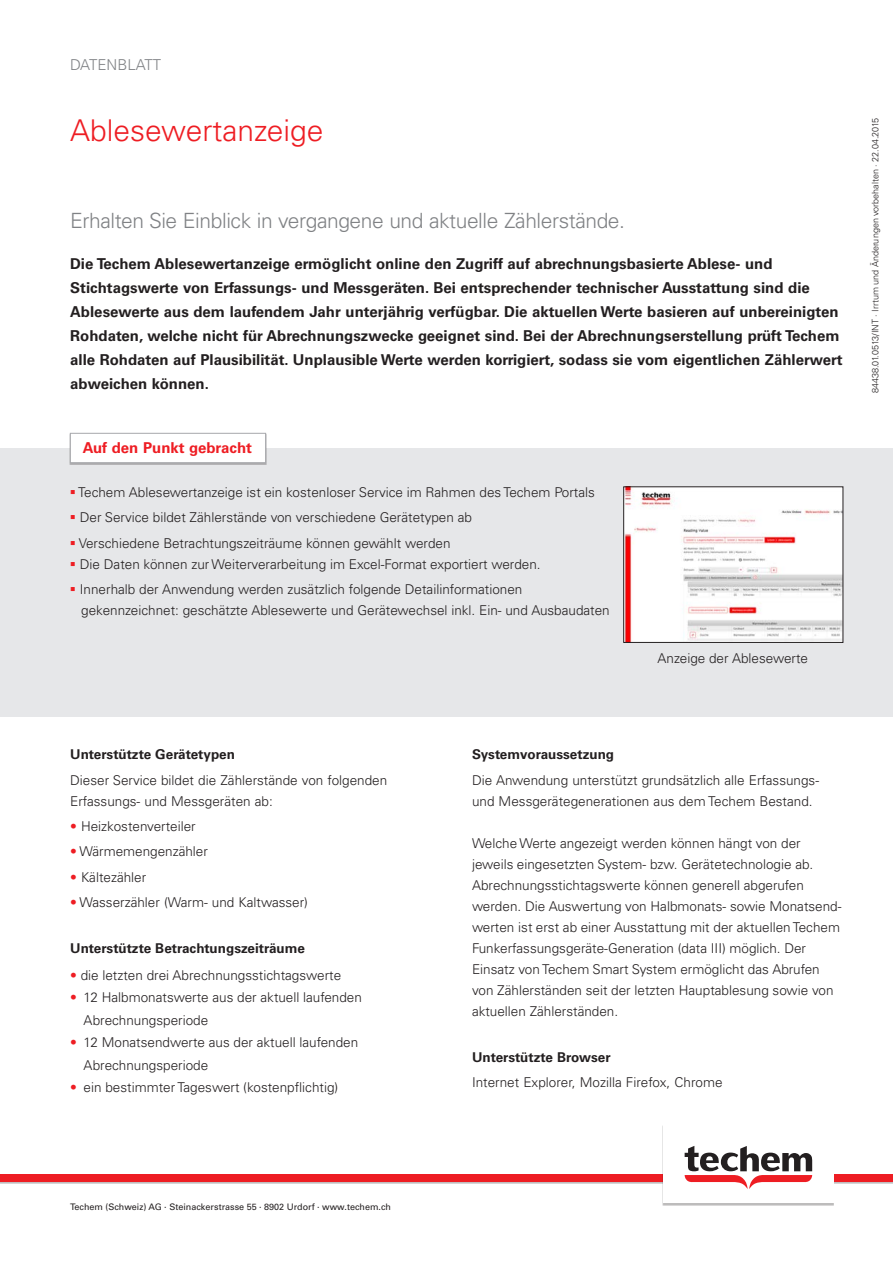
<style>
.page{position:relative;width:893px;height:1263px;background:#fff}
.page>*{position:absolute;margin:0;border:0;box-sizing:border-box;transform-origin:0 0}
.t1{font:300 30px "Univers LT Pro 45";color:#ee1d23}
.t2{font:300 21px "Univers LT Pro 45";letter-spacing:-.02em;color:#808285}
.t3{font:700 15px/24px "Univers LT Pro 65";color:#231f20}
.t4{font:700 15px "Univers LT Pro 65";color:#ee1d23}
.t5{font:300 15px "Univers LT Pro 45";color:#808285}
.t6{font:300 13.5px/21px "Univers LT Pro 45";color:#231f20}
.t7{font:700 13.5px "Univers LT Pro 65";color:#231f20}
.t8{font:9px "Univers LT Pro 55 Roman";color:#231f20}
.t9{font:300 9px "Univers LT Pro 45";color:#231f20}
.s1{color:#ee1d23}
</style>
<div class="page">
<div style="left:0;top:1175px;width:893px;height:9px;background:#bfbdbe"></div>
<div style="left:0;top:1175px;width:893px;height:7px;background:#ee1d23"></div>
<div style="left:662px;top:1125px;width:172px;height:80px;background:#bdbcbc"></div>
<div style="left:663px;top:1124px;width:170px;height:79px;background:#fff"></div>
<svg style="left:685px;top:1146px;width:127px;height:43px"></svg>
<div style="left:0;top:448px;width:893px;height:268px;background:#e6e7e9"></div>
<div style="left:69px;top:433px;width:197px;height:32px;background:#ababad"></div>
<div style="left:70px;top:433px;width:196px;height:30px;background:#fff;border:1px solid #a8a9ad"></div>
<img style="left:625px;top:489px;width:216px;height:152px">
<div style="left:623px;top:487px;width:220px;height:156px;border:1px solid #231f20"></div>
<p class="t5" style="left:70px;top:56px;width:93px">DATENBLATT</p>
<p class="t1" style="left:70px;top:112px;width:255px">Ablesewertanzeige</p>
<p class="t2" style="left:70px;top:208px;width:556px">Erhalten Sie Einblick in vergangene und aktuelle Zählerstände.</p>
<p class="t3" style="left:70px;top:252px;width:774px">Die Techem Ablesewertanzeige ermöglicht online den Zugriff auf abrechnungsbasierte Ablese- und Stichtagswerte von Erfassungs- und Messgeräten. Bei entsprechender technischer Ausstattung sind die Ablesewerte aus dem laufendem Jahr unterjährig verfügbar. Die aktuellen Werte basieren auf unbereinigten Rohdaten, welche nicht für Abrechnungszwecke geeignet sind. Bei der Abrechnungserstellung prüft Techem alle Rohdaten auf Plausibilität. Unplausible Werte werden korrigiert, sodass sie vom eigentlichen Zählerwert abweichen können.</p>
<p class="t4" style="left:83px;top:439px;width:171px">Auf den Punkt gebracht</p>
<p class="t6" style="left:70px;top:482px;width:526px"><span class="s1">▪</span> Techem Ablesewertanzeige ist ein kostenloser Service im Rahmen des Techem Portals</p>
<p class="t6" style="left:70px;top:507px;width:403px"><span class="s1">▪</span> Der Service bildet Zählerstände von verschiedene Gerätetypen ab</p>
<p class="t6" style="left:70px;top:532px;width:382px"><span class="s1">▪</span> Verschiedene Betrachtungszeiträume können gewählt werden</p>
<p class="t6" style="left:70px;top:553px;width:472px"><span class="s1">▪</span> Die Daten können zur Weiterverarbeitung im Excel-Format exportiert werden.</p>
<p class="t6" style="left:81px;top:578px;width:530px;text-indent:-11px"><span class="s1">▪</span> Innerhalb der Anwendung werden zusätzlich folgende Detailinformationen gekennzeichnet: geschätzte Ablesewerte und Gerätewechsel inkl. Ein- und Ausbaudaten</p>
<p class="t6" style="left:658px;top:648px;width:152px">Anzeige der Ablesewerte</p>
<p class="t9" style="left:870px;top:393px;width:277px;rotate:-90deg">84438.01.0513/INT · Irrtum und Änderungen vorbehalten · 22.04.2015</p>
<p class="t7" style="left:70px;top:747px;width:166px">Unterstützte Gerätetypen</p>
<p class="t6" style="left:70px;top:769px;width:319px">Dieser Service bildet die Zählerstände von folgenden<br>Erfassungs- und Messgeräten ab:</p>
<p class="t6" style="left:70px;top:816px;width:127px"><span class="s1">•</span> Heizkostenverteiler</p>
<p class="t6" style="left:70px;top:841px;width:139px"><span class="s1">•</span> Wärmemengenzähler</p>
<p class="t6" style="left:70px;top:866px;width:78px"><span class="s1">•</span> Kältezähler</p>
<p class="t6" style="left:70px;top:891px;width:239px"><span class="s1">•</span> Wasserzähler (Warm- und Kaltwasser)</p>
<p class="t7" style="left:70px;top:940px;width:236px">Unterstützte Betrachtungszeiträume</p>
<p class="t6" style="left:70px;top:964px;width:272px"><span class="s1">•</span> die letzten drei Abrechnungsstichtagswerte</p>
<p class="t6" style="left:70px;top:987px;width:293px"><span class="s1">•</span> 12 Halbmonatswerte aus der aktuell laufenden</p>
<p class="t6" style="left:84px;top:1009px;width:126px">Abrechnungsperiode</p>
<p class="t6" style="left:84px;top:1031px;width:276px;line-height:22.5px;text-indent:-14px"><span class="s1">•</span> 12 Monatsendwerte aus der aktuell laufenden<br>Abrechnungsperiode</p>
<p class="t6" style="left:70px;top:1077px;width:270px"><span class="s1">•</span> ein bestimmter Tageswert (kostenpflichtig)</p>
<p class="t7" style="left:472px;top:747px;width:144px">Systemvoraussetzung</p>
<p class="t6" style="left:472px;top:769px;width:349px">Die Anwendung unterstützt grundsätzlich alle Erfassungs&shy;und Messgerätegenerationen aus dem Techem Bestand.</p>
<p class="t6" style="left:472px;top:832px;width:371px">Welche Werte angezeigt werden können hängt von der jeweils eingesetzten System- bzw. Gerätetechnologie ab.<br>Abrechnungsstichtagswerte können generell abgerufen werden. Die Auswertung von Halbmonats- sowie Monatsend&shy;werten ist erst ab einer Ausstattung mit der aktuellen Techem Funkerfassungsgeräte-Generation (data III) möglich. Der Einsatz von Techem Smart System ermöglicht das Abrufen von Zählerständen seit der letzten Hauptablesung sowie von aktuellen Zählerständen.</p>
<p class="t7" style="left:472px;top:1049px;width:140px">Unterstützte Browser</p>
<p class="t6" style="left:472px;top:1072px;width:252px">Internet Explorer, Mozilla Firefox, Chrome</p>
<p class="t8" style="left:70px;top:1201px;width:322px">Techem (Schweiz) AG · Steinackerstrasse 55 · 8902 Urdorf · www.techem.ch</p>
</div>
